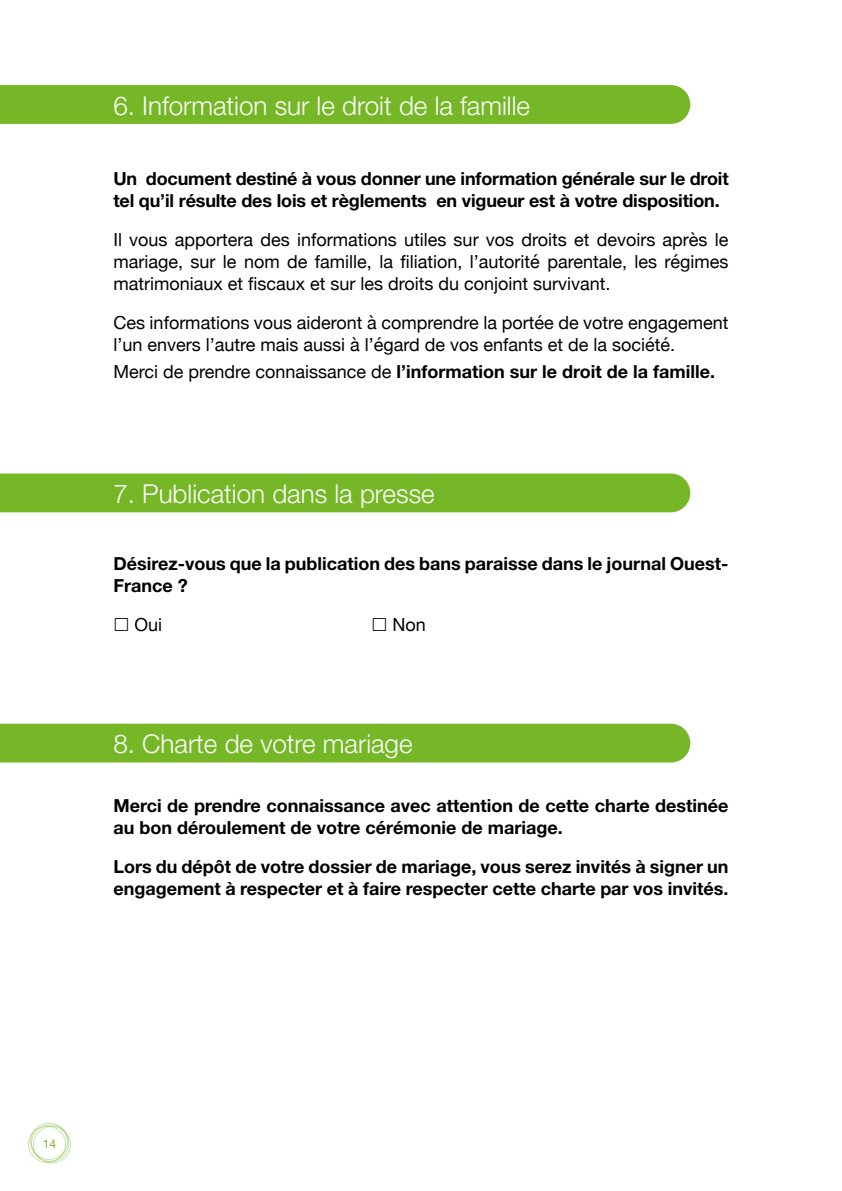
<style>
.page{position:relative;width:842px;height:1191px;background:#fff}
.page>*{position:absolute;margin:0;border:0;box-sizing:border-box;transform-origin:0 0}
.t1{font:300 26px "Helvetica Neue";color:#fff}
.t2{font:700 18px/22px "Helvetica Neue";color:#000}
.t3{font:18px/22px "Helvetica Neue";color:#000;text-align:justify}
.t4{font:12px "Helvetica Neue";color:#75b726}
.s1{font-weight:400}
</style>
<div class="page">
<div style="left:31px;top:1124px;width:38px;height:37px;border:1px solid #75b726;border-radius:50%"></div>
<div style="left:33px;top:1126px;width:38px;height:37px;border:1px solid #75b726;border-radius:50%"></div>
<div style="left:30px;top:1123px;width:38px;height:36px;border:1px solid #75b726;border-radius:50%"></div>
<div style="left:28px;top:1125px;width:38px;height:37px;border:1px solid #75b726;border-radius:50%"></div>
<div style="left:0;top:85px;width:690px;height:39px;background:#75b726"></div>
<div style="left:0;top:473px;width:690px;height:39px;background:#75b726"></div>
<div style="left:0;top:723px;width:690px;height:39px;background:#75b726"></div>
<h1 class="t1" style="left:113px;top:90px;width:418px">6. Information sur le droit de la famille</h1>
<p class="t2" style="left:113px;top:167px;width:617px">Un document destiné à vous donner une information générale sur le droit tel qu’il résulte des lois et règlements en vigueur est à votre disposition.</p>
<p class="t3" style="left:113px;top:229px;width:617px">Il vous apportera des informations utiles sur vos droits et devoirs après le mariage, sur le nom de famille, la filiation, l’autorité parentale, les régimes matrimoniaux et fiscaux et sur les droits du conjoint survivant.</p>
<p class="t3" style="left:113px;top:312px;width:617px">Ces informations vous aideront à comprendre la portée de votre engagement l’un envers l’autre mais aussi à l’égard de vos enfants et de la société.</p>
<p class="t2" style="left:113px;top:360px;width:603px"><span class="s1">Merci de prendre connaissance de</span> l’information sur le droit de la famille.</p>
<h1 class="t1" style="left:113px;top:478px;width:323px">7. Publication dans la presse</h1>
<p class="t2" style="left:113px;top:552px;width:617px">Désirez-vous que la publication des bans paraisse dans le journal Ouest-<br>France ?</p>
<p class="t3" style="left:134px;top:614px;width:29px">Oui</p>
<p class="t3" style="left:392px;top:614px;width:35px">Non</p>
<h1 class="t1" style="left:113px;top:728px;width:301px">8. Charte de votre mariage</h1>
<p class="t2" style="left:113px;top:794px;width:617px">Merci de prendre connaissance avec attention de cette charte destinée au bon déroulement de votre cérémonie de mariage.</p>
<p class="t2" style="left:113px;top:855px;width:617px">Lors du dépôt de votre dossier de mariage, vous serez invités à signer un engagement à respecter et à faire respecter cette charte par vos invités.</p>
<p class="t4" style="left:43px;top:1136px;width:15px">14</p>
</div>
